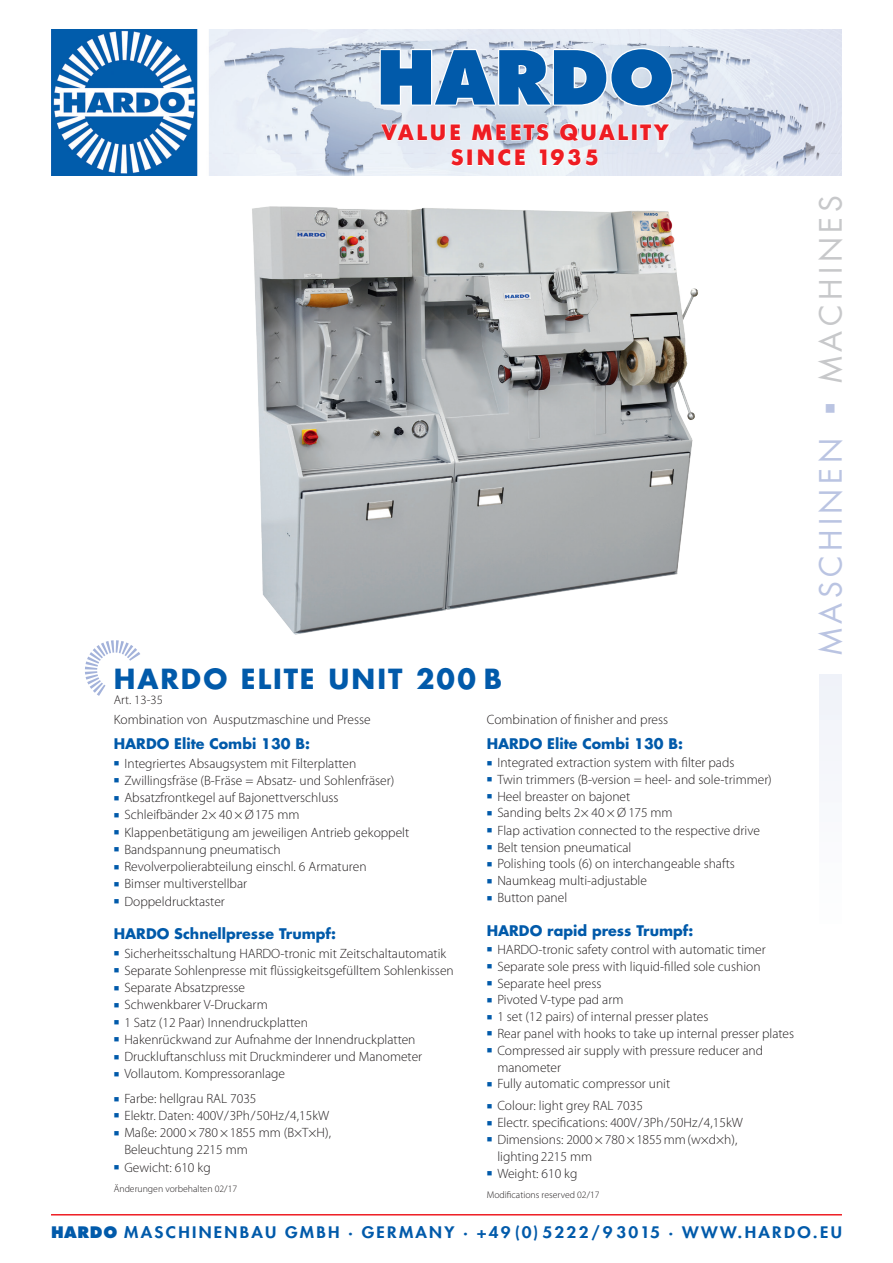
<style>
.page{position:relative;width:893px;height:1263px;background:#fff}
.page>*{position:absolute;margin:0;border:0;box-sizing:border-box;transform-origin:0 0}
.t1{font:800 72.15px "Futura Std";color:#015aaa}
.t2{font:30px "Futura Std";letter-spacing:.15em;color:#bac4e2}
.NEU_Headline_Versali{font:700 27px "Futura Std";letter-spacing:.075em;color:#015aaa}
.t3{font:700 21.9px/25.7px "Futura BQ";letter-spacing:.11em;color:#ee1d23;text-align:center}
.t4{font:800 15.45px "Futura Std";letter-spacing:.135em;color:#015aaa;scale:1.1 1}
.NEU_Sublines{font:700 14.25px "Futura Std";color:#015aaa}
.NEU_Fließ_Bullets{font:300 13.5px/16.8px "Myriad Pro";color:#231f20}
.NEU_Fließ{font:300 13.5px "Myriad Pro";color:#231f20}
.ArtNr{font:300 12.75px "Myriad Pro";color:#231f20}
.NEU_Unterzeile{font:300 9.75px "Myriad Pro";color:#231f20}
.s1{color:#015aaa}
.s2{color:#c7c8ca}
.s3{font-style:inherit}
</style>
<div class="page">
<svg style="left:85px;top:640px;width:55px;height:56px"></svg>
<img style="left:244px;top:175px;width:473px;height:460px">
<img style="left:51px;top:30px;width:791px;height:145px">
<svg style="left:378px;top:47px;width:296px;height:61px"></svg>
<svg style="left:380px;top:123px;width:82px;height:18px"></svg>
<svg style="left:471px;top:123px;width:79px;height:18px"></svg>
<svg style="left:559px;top:122px;width:70px;height:20px"></svg>
<div style="left:632px;top:124px;width:5px;height:16px;border:1px solid #fff"></div>
<svg style="left:639px;top:123px;width:32px;height:18px"></svg>
<svg style="left:450px;top:148px;width:14px;height:19px"></svg>
<div style="left:467px;top:149px;width:6px;height:17px;border:1px solid #fff"></div>
<svg style="left:477px;top:148px;width:49px;height:210px"></svg>
<svg style="left:539px;top:148px;width:60px;height:19px"></svg>
<hr style="left:51px;top:1214px;width:791px;height:1px;background:#ee1d23">
<div style="left:819px;top:675px;width:23px;height:259px;background:#f7f9fc"></div>
<h1 class="t1" style="left:376px;top:32px;width:299px">HARDO</h1>
<h3 class="t3" style="left:381px;top:119px;width:289px">VALUE MEETS QUALITY<br>SINCE 1935</h3>
<p class="NEU_Headline_Versali" style="left:114px;top:661px;width:390px">HARDO ELITE UNIT 200 B</p>
<p class="ArtNr" style="left:114px;top:693px;width:51px">Art. 13-35</p>
<p class="NEU_Fließ" style="left:487px;top:712px;width:183px">Combination of finisher and press</p>
<p class="NEU_Sublines" style="left:487px;top:734px;width:198px">HARDO Elite Combi 130 B:</p>
<p class="NEU_Fließ_Bullets" style="left:487px;top:754px;width:249px"><span class="s1">■</span> Integrated extraction system with filter pads</p>
<p class="NEU_Fließ_Bullets" style="left:487px;top:771px;width:287px"><span class="s1">■</span> Twin trimmers (B-version = heel- and sole-trimmer)</p>
<p class="NEU_Fließ_Bullets" style="left:487px;top:788px;width:145px"><span class="s1">■</span> Heel breaster on bajonet</p>
<p class="NEU_Fließ_Bullets" style="left:487px;top:805px;width:187px"><span class="s1">■</span> Sanding belts 2× 40 × Ø 175 mm</p>
<p class="NEU_Fließ_Bullets" style="left:487px;top:822px;width:275px"><span class="s1">■</span> Flap activation connected to the respective drive</p>
<p class="NEU_Fließ_Bullets" style="left:487px;top:839px;width:146px"><span class="s1">■</span> Belt tension pneumatical</p>
<p class="NEU_Fließ_Bullets" style="left:487px;top:856px;width:250px"><span class="s1">■</span> Polishing tools (6) on interchangeable shafts</p>
<p class="NEU_Fließ_Bullets" style="left:487px;top:872px;width:162px"><span class="s1">■</span> Naumkeag multi-adjustable</p>
<p class="NEU_Fließ_Bullets" style="left:487px;top:890px;width:82px"><span class="s1">■</span> Button panel</p>
<p class="NEU_Sublines" style="left:487px;top:921px;width:208px">HARDO rapid press Trumpf:</p>
<p class="NEU_Fließ_Bullets" style="left:487px;top:941px;width:281px"><span class="s1">■</span> HARDO-tronic safety control with automatic timer</p>
<p class="NEU_Fließ_Bullets" style="left:487px;top:958px;width:275px"><span class="s1">■</span> Separate sole press with liquid-filled sole cushion</p>
<p class="NEU_Fließ_Bullets" style="left:487px;top:975px;width:116px"><span class="s1">■</span> Separate heel press</p>
<p class="NEU_Fließ_Bullets" style="left:487px;top:992px;width:138px"><span class="s1">■</span> Pivoted V-type pad arm</p>
<p class="NEU_Fließ_Bullets" style="left:487px;top:1008px;width:223px"><span class="s1">■</span> 1 set (12 pairs) of internal presser plates</p>
<p class="NEU_Fließ_Bullets" style="left:487px;top:1025px;width:309px"><span class="s1">■</span> Rear panel with hooks to take up internal presser plates</p>
<p class="NEU_Fließ_Bullets" style="left:497px;top:1042px;width:267px;text-indent:-11px"><span class="s1">■</span> Compressed air supply with pressure reducer and manometer</p>
<p class="NEU_Fließ_Bullets" style="left:487px;top:1076px;width:185px"><span class="s1">■</span> Fully automatic compressor unit</p>
<p class="NEU_Fließ_Bullets" style="left:487px;top:1097px;width:158px"><span class="s1">■</span> Colour: light grey RAL 7035</p>
<p class="NEU_Fließ_Bullets" style="left:487px;top:1114px;width:258px"><span class="s1">■</span> Electr. specifications: 400V/3Ph/50Hz/4,15kW</p>
<p class="NEU_Fließ_Bullets" style="left:497px;top:1131px;width:242px;text-indent:-11px"><span class="s1">■</span> Dimensions: 2000 × 780 ×1855 mm (w×d×h), lighting 2215 mm</p>
<p class="NEU_Fließ_Bullets" style="left:487px;top:1165px;width:92px"><span class="s1">■</span> Weight: 610 kg</p>
<p class="NEU_Unterzeile" style="left:487px;top:1189px;width:114px">Modifications reserved 02/17</p>
<p class="NEU_Fließ" style="left:114px;top:712px;width:258px">Kombination von Ausputzmaschine und Presse</p>
<p class="NEU_Sublines" style="left:114px;top:734px;width:198px">HARDO Elite Combi 130 B:</p>
<p class="NEU_Fließ_Bullets" style="left:114px;top:755px;width:244px"><span class="s1">■</span> Integriertes Absaugsystem mit Filterplatten</p>
<p class="NEU_Fließ_Bullets" style="left:114px;top:772px;width:282px"><span class="s1">■</span> Zwillingsfräse (B-Fräse = Absatz- und Sohlenfräser)</p>
<p class="NEU_Fließ_Bullets" style="left:114px;top:789px;width:226px"><span class="s1">■</span> Absatzfrontkegel auf Bajonettverschluss</p>
<p class="NEU_Fließ_Bullets" style="left:114px;top:806px;width:187px"><span class="s1">■</span> Schleifbänder 2× 40 × Ø175 mm</p>
<p class="NEU_Fließ_Bullets" style="left:114px;top:824px;width:297px"><span class="s1">■</span> Klappenbetätigung am jeweiligen Antrieb gekoppelt</p>
<p class="NEU_Fließ_Bullets" style="left:114px;top:841px;width:168px"><span class="s1">■</span> Bandspannung pneumatisch</p>
<p class="NEU_Fließ_Bullets" style="left:114px;top:858px;width:254px"><span class="s1">■</span> Revolverpolierabteilung einschl. 6 Armaturen</p>
<p class="NEU_Fließ_Bullets" style="left:114px;top:875px;width:135px"><span class="s1">■</span> Bimser multiverstellbar</p>
<p class="NEU_Fließ_Bullets" style="left:114px;top:893px;width:113px"><span class="s1">■</span> Doppeldrucktaster</p>
<p class="NEU_Sublines" style="left:114px;top:924px;width:224px">HARDO Schnellpresse Trumpf:</p>
<p class="NEU_Fließ_Bullets" style="left:114px;top:945px;width:334px"><span class="s1">■</span> Sicherheitsschaltung HARDO-tronic mit Zeitschaltautomatik</p>
<p class="NEU_Fließ_Bullets" style="left:114px;top:962px;width:342px"><span class="s1">■</span> Separate Sohlenpresse mit flüssigkeitsgefülltem Sohlenkissen</p>
<p class="NEU_Fließ_Bullets" style="left:114px;top:979px;width:133px"><span class="s1">■</span> Separate Absatzpresse</p>
<p class="NEU_Fließ_Bullets" style="left:114px;top:997px;width:155px"><span class="s1">■</span> Schwenkbarer V-Druckarm</p>
<p class="NEU_Fließ_Bullets" style="left:114px;top:1014px;width:196px"><span class="s1">■</span> 1 Satz (12 Paar) Innendruckplatten</p>
<p class="NEU_Fließ_Bullets" style="left:114px;top:1031px;width:303px"><span class="s1">■</span> Hakenrückwand zur Aufnahme der Innendruckplatten</p>
<p class="NEU_Fließ_Bullets" style="left:114px;top:1048px;width:310px"><span class="s1">■</span> Druckluftanschluss mit Druckminderer und Manometer</p>
<p class="NEU_Fließ_Bullets" style="left:114px;top:1066px;width:173px"><span class="s1">■</span> Vollautom. Kompressoranlage</p>
<p class="NEU_Fließ_Bullets" style="left:114px;top:1091px;width:144px"><span class="s1">■</span> Farbe: hellgrau RAL 7035</p>
<p class="NEU_Fließ_Bullets" style="left:114px;top:1107px;width:217px"><span class="s1">■</span> Elektr. Daten: 400V/3Ph/50Hz/4,15kW</p>
<p class="NEU_Fließ_Bullets" style="left:124px;top:1124px;width:208px;text-indent:-11px"><span class="s1">■</span> Maße: 2000 × 780 ×1855 mm (B×T×H),<br>Beleuchtung 2215 mm</p>
<p class="NEU_Fließ_Bullets" style="left:114px;top:1159px;width:98px"><span class="s1">■</span> Gewicht: 610 kg</p>
<p class="NEU_Unterzeile" style="left:114px;top:1183px;width:125px">Änderungen vorbehalten 02/17</p>
<h2 class="t2" style="left:812px;top:655px;width:461px;rotate:-90deg">MASCHINEN ■ <span class="s2">MACHINES</span></h2>
<p class="t4" style="left:51px;top:1222px;width:720px"><span class="s3">HARDO</span> MASCHINENBAU GMBH · GERMANY · +49(0)5222/93015 · WWW.HARDO.EU</p>
</div>
